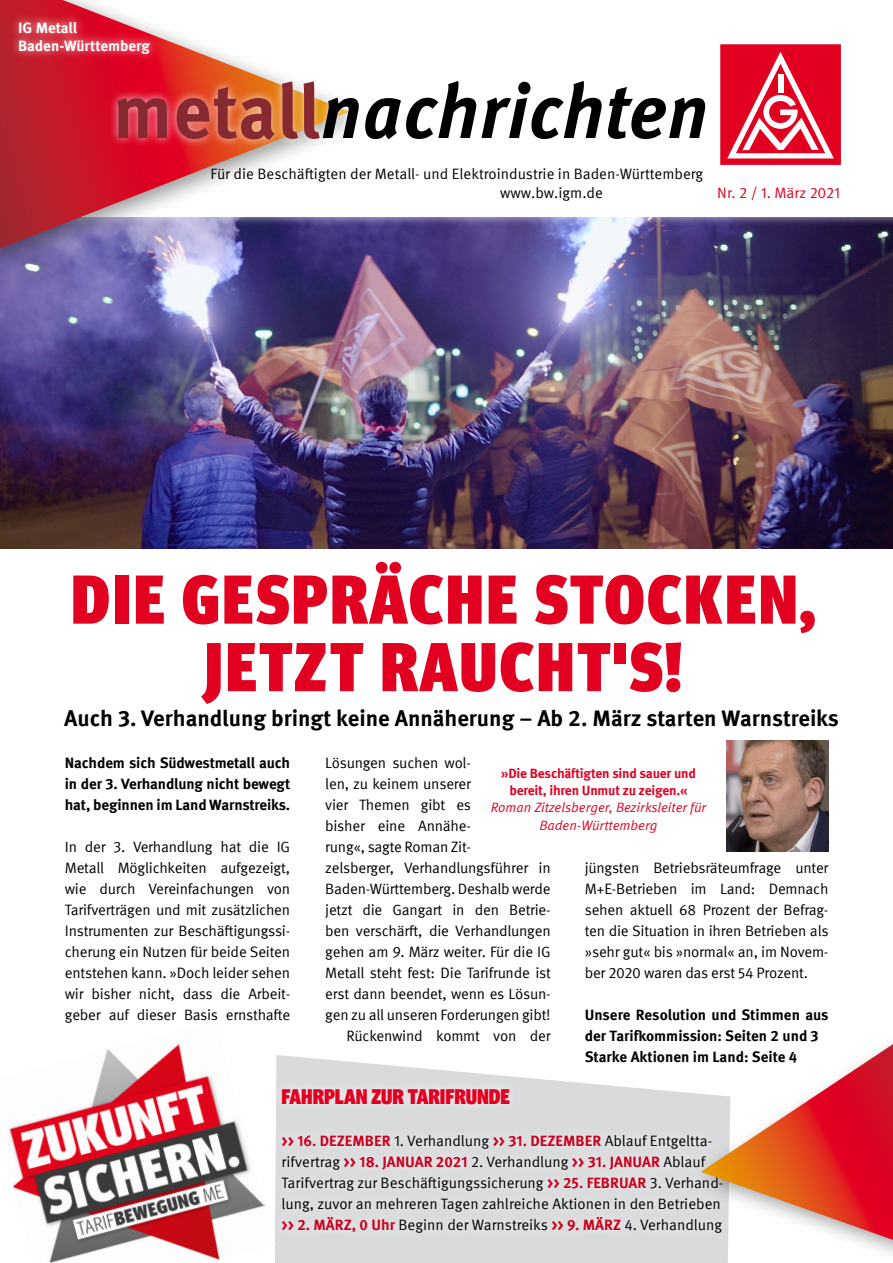
<style>
.page{position:relative;width:893px;height:1263px;background:#fff}
.page>*{position:absolute;margin:0;border:0;box-sizing:border-box;transform-origin:0 0}
.t1{font:italic 700 76.5px "Meta IGM";letter-spacing:.01em;color:#000}
.t2{font:900 condensed 69px/67.5px "Meta Head IGM";letter-spacing:.04em;color:#e20020;text-align:center}
.t3{font:700 22.5px "Meta IGM";color:#000}
.t4{font:900 condensed 21px "Meta Head IGM";color:#e20020}
.t5{font:15px/21px "Meta IGM";letter-spacing:-.015em;color:#000}
.t6{font:700 15px/21px "Meta IGM";letter-spacing:-.005em;color:#000;text-align:justify}
.t7{font:700 15px/18px "Meta IGM";color:#fff}
.t8{font:15px "Meta IGM";color:#e20020}
.t9{font:700 13.5px/17.2px "Meta IGM";letter-spacing:-.015em;color:#e20023;text-align:center}
.s1{font-style:normal;color:#872931}
.s2{color:#e20020}
.s3{font-weight:400;font-style:italic;color:#e20020}
.s4{font-weight:700;color:#c9001e}
</style>
<div class="page">
<img style="left:0;top:227px;width:893px;height:322px">
<div style="left:0;top:0;width:893px;height:227px;background:#fff;opacity:.75"></div>
<div style="left:0;top:0;width:893px;height:217px;background:#fff"></div>
<div style="left:0;top:0;width:371px;height:277px;background:#000;opacity:.4"></div>
<svg style="left:0;top:0;width:350px;height:249px"></svg>
<svg style="left:275px;top:1055px;width:416px;height:208px;fill:#d9dadb"></svg>
<div style="left:272px;top:1080px;width:459px;height:162px;background:#dcddde"></div>
<div style="left:719px;top:43px;width:123px;height:123px;background:#e20020;border:1px solid #fff"></div>
<svg style="left:727px;top:52px;width:107px;height:106px"></svg>
<div style="left:202px;top:159px;width:646px;height:51px;background:#fff"></div>
<div style="left:10px;top:12px;width:149px;height:50px;background:#fff;opacity:.75"></div>
<div style="left:109px;top:72px;width:605px;height:77px;background:#fff;opacity:.75"></div>
<img style="left:9px;top:1044px;width:266px;height:219px">
<div style="left:691px;top:990px;width:202px;height:273px;background:#000;opacity:.4"></div>
<svg style="left:701px;top:1044px;width:192px;height:196px"></svg>
<img style="left:726px;top:740px;width:102px;height:111px">
<p class="t7" style="left:18px;top:17px;width:133px">IG Metall<br>Baden-Württemberg</p>
<h1 class="t1" style="left:113px;top:51px;width:597px"><span class="s1">metall</span>nachrichten</h1>
<p class="t5" style="left:500px;top:163px;width:205px;line-height:19.5px;text-indent:-289px">Für die Beschäftigten der Metall- und Elektroindustrie in Baden-Württemberg www.bw.igm.de</p>
<p class="t8" style="left:717px;top:182px;width:124px">Nr. 2 / 1. März 2021</p>
<h2 class="t2" style="left:71px;top:561px;width:745px">DIE GESPRÄCHE STOCKEN,<br>JETZT RAUCHT'S!</h2>
<h3 class="t3" style="left:64px;top:701px;width:776px">Auch 3. Verhandlung bringt keine Annäherung – Ab 2. März starten Warnstreiks</h3>
<p class="t6" style="left:65px;top:751px;width:227px">Nachdem sich Südwestmetall auch in der 3. Verhandlung nicht bewegt hat, beginnen im Land Warnstreiks.</p>
<p class="t5" style="left:65px;top:835px;width:227px;text-align:justify">In der 3. Verhandlung hat die IG Metall Möglichkeiten aufgezeigt, wie durch Vereinfachungen von Tarifverträgen und mit zusätzlichen Instrumenten zur Beschäftigungssi&shy;cherung ein Nutzen für beide Seiten entstehen kann. »Doch leider sehen wir bisher nicht, dass die Arbeit&shy;geber auf dieser Basis ernsthafte</p>
<p class="t5" style="left:325px;top:751px;width:147px">Lösungen suchen wol-</p>
<p class="t5" style="left:325px;top:772px;width:147px">len, zu keinem unserer</p>
<p class="t5" style="left:325px;top:793px;width:147px">vier Themen gibt es</p>
<p class="t5" style="left:325px;top:814px;width:147px">bisher eine Annähe-</p>
<p class="t5" style="left:325px;top:835px;width:147px">rung«, sagte Roman Zit-</p>
<p class="t5" style="left:325px;top:856px;width:227px">zelsberger, Verhandlungsführer in</p>
<p class="t5" style="left:325px;top:877px;width:227px">Baden-Württemberg. Deshalb werde</p>
<p class="t5" style="left:325px;top:898px;width:227px">jetzt die Gangart in den Betrie-</p>
<p class="t5" style="left:325px;top:919px;width:227px">ben verschärft, die Verhandlungen</p>
<p class="t5" style="left:325px;top:940px;width:227px">gehen am 9. März weiter. Für die IG</p>
<p class="t5" style="left:325px;top:961px;width:227px">Metall steht fest: Die Tarifrunde ist</p>
<p class="t5" style="left:325px;top:982px;width:227px">erst dann beendet, wenn es Lösun-</p>
<p class="t5" style="left:325px;top:1003px;width:227px">gen zu all unseren Forderungen gibt!</p>
<p class="t5" style="left:347px;top:1024px;width:206px">Rückenwind kommt von der</p>
<p class="t9" style="left:491px;top:764px;width:217px">»Die Beschäftigten sind sauer und bereit, ihren Unmut zu zeigen<span class="s2">.«<br></span><span class="s3">Roman Zitzelsberger, Bezirksleiter für<br>Baden-Württemberg</span></p>
<p class="t5" style="left:585px;top:856px;width:245px;text-align:justify">jüngsten Betriebsräteumfrage unter M+E-Betrieben im Land: Demnach sehen aktuell 68 Prozent der Befrag&shy;ten die Situation in ihren Betrieben als »sehr gut« bis »normal« an, im Novem&shy;ber 2020 waren das erst 54 Prozent.</p>
<p class="t6" style="left:585px;top:1003px;width:245px;text-align:left">Unsere Resolution und Stimmen aus der Tarifkommission: Seiten 2 und 3<br>Starke Aktionen im Land: Seite 4</p>
<h3 class="t4" style="left:281px;top:1080px;width:230px">FAHRPLAN ZUR TARIFRUNDE</h3>
<p class="t5" style="left:281px;top:1129px;width:443px"><span class="s4">&gt;&gt; 16. DEZEMBER</span> 1. Verhandlung <span class="s4">&gt;&gt; 31. DEZEMBER</span> Ablauf Entgeltta&shy;rifvertrag <span class="s4">&gt;&gt; 18. JANUAR 2021</span> 2. Verhandlung <span class="s4">&gt;&gt; 31. JANUAR</span> Ablauf Tarifvertrag zur Beschäftigungssicherung <span class="s4">&gt;&gt; 25. FEBRUAR</span> 3. Verhand&shy;lung, zuvor an mehreren Tagen zahlreiche Aktionen in den Betrieben <span class="s4">&gt;&gt; 2. MÄRZ, 0 Uhr</span> Beginn der Warnstreiks <span class="s4">&gt;&gt; 9. MÄRZ</span> 4. Verhandlung</p>
</div>
